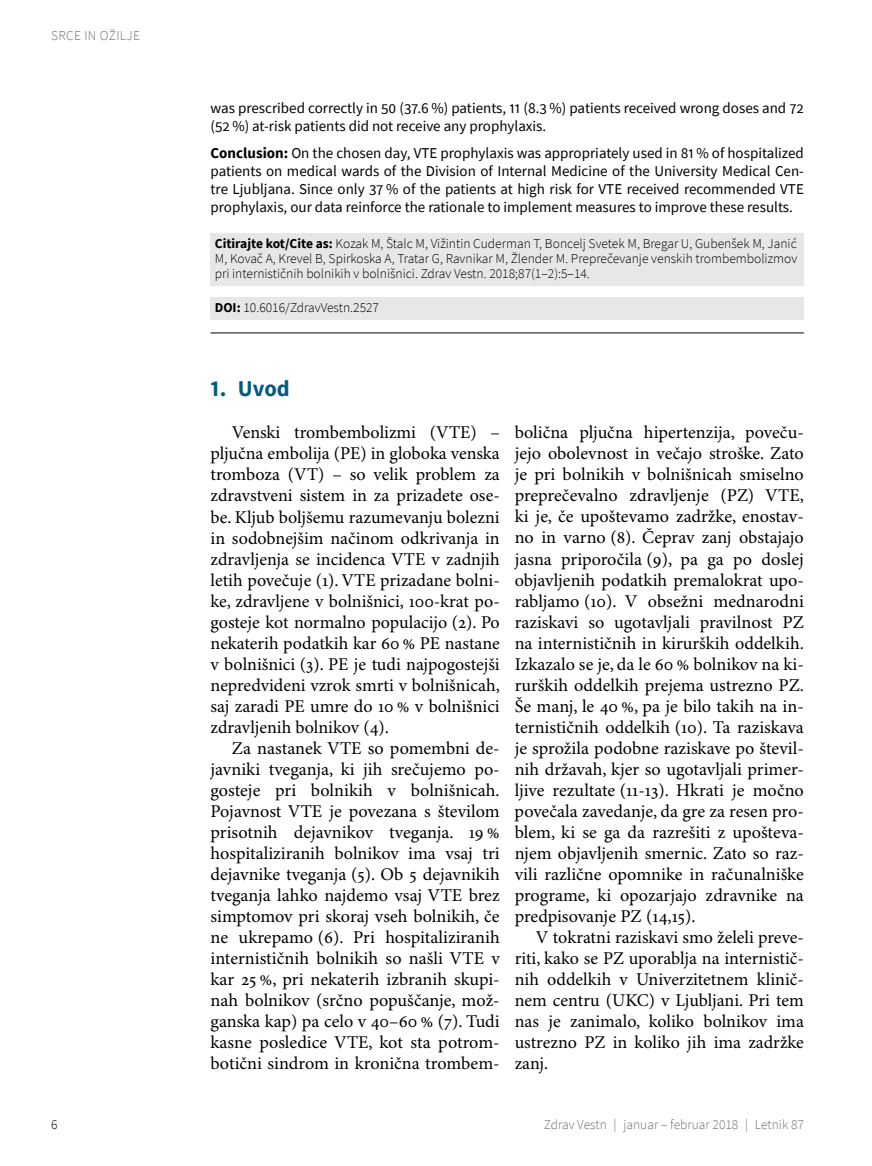
<style>
.page{position:relative;width:872px;height:1166px;background:#fff}
.page>*{position:absolute;margin:0;border:0;box-sizing:border-box;transform-origin:0 0}
.t1{font:700 22.5px "Source Sans Pro";color:#005b7f}
.t2{font:18px/21px "Minion Pro";color:#000;text-align:justify}
.t3{font:15px/18px "Source Sans Pro";color:#000}
.t4{font:300 13.5px/15px "Source Sans Pro";color:#000;text-align:justify}
.t5{font:300 13.5px "Source Sans Pro";color:#6d6e71}
.t6{font:300 13.5px "Source Sans Pro";letter-spacing:.025em;color:#6d6e71}
.s1{font-weight:700}
</style>
<div class="page">
<div style="left:210px;top:234px;width:594px;height:52px;background:#e6e7e8"></div>
<div style="left:210px;top:298px;width:594px;height:22px;background:#e6e7e8"></div>
<hr style="left:210px;top:332px;width:594px;height:1px;background:#000">
<p class="t6" style="left:51px;top:27px;width:91px">Srce i n oži lje</p>
<p class="t3" style="left:210px;top:99px;width:595px">was prescribed correctly in 50 (37.6 %) patients, 11 (8.3 %) patients received wrong doses and 72 (52 %) at-risk patients did not receive any prophylaxis.</p>
<p class="t3" style="left:210px;top:144px;width:595px;text-align:justify"><span class="s1">Conclusion:</span> On the chosen day, VTE prophylaxis was appropriately used in 81 % of hospitalized patients on medical wards of the Division of Internal Medicine of the University Medical Cen&shy;tre Ljubljana. Since only 37 % of the patients at high risk for VTE received recommended VTE prophylaxis, our data reinforce the rationale to implement measures to improve these results.</p>
<p class="t4" style="left:215px;top:236px;width:584px"><span class="s1">Citirajte kot/Cite as:</span> Kozak M, Štalc M, Vižintin Cuderman T, Boncelj Svetek M, Bregar U, Gubenšek M, Janić M, Kovač A, Krevel B, Spirkoska A, Tratar G, Ravnikar M, Žlender M. Preprečevanje venskih trombembolizmov pri internističnih bolnikih v bolnišnici. Zdrav Vestn. 2018;87(1–2):5–14.</p>
<p class="t4" style="left:215px;top:300px;width:166px"><span class="s1">DOI:</span> 10.6016/ZdravVestn.2527</p>
<p class="t1" style="left:210px;top:373px;width:81px">1. Uvod</p>
<p class="t2" style="left:210px;top:423px;width:291px;text-indent:21px">Venski trombembolizmi (VTE) – pljučna embolija (PE) in globoka venska tromboza (VT) – so velik problem za zdravstveni sistem in za prizadete ose&shy;be. Kljub boljšemu razumevanju bolezni in sodobnejšim načinom odkrivanja in zdravljenja se incidenca VTE v zadnjih letih povečuje (1). VTE prizadane bolni&shy;ke, zdravljene v bolnišnici, 100-krat po&shy;gosteje kot normalno populacijo (2). Po nekaterih podatkih kar 60 % PE nastane v bolnišnici (3). PE je tudi najpogostejši nepredvideni vzrok smrti v bolnišnicah, saj zaradi PE umre do 10 % v bolnišnici zdravljenih bolnikov (4).</p>
<p class="t2" style="left:210px;top:738px;width:291px;text-indent:21px">Za nastanek VTE so pomembni de&shy;javniki tveganja, ki jih srečujemo po&shy;gosteje pri bolnikih v bolnišnicah.<br>Pojavnost VTE je povezana s številom prisotnih dejavnikov tveganja. 19 % hospitaliziranih bolnikov ima vsaj tri dejavnike tveganja (5). Ob 5 dejavnikih tveganja lahko najdemo vsaj VTE brez simptomov pri skoraj vseh bolnikih, če ne ukrepamo (6). Pri hospitaliziranih internističnih bolnikih so našli VTE v kar 25 %, pri nekaterih izbranih skupi&shy;nah bolnikov (srčno popuščanje, mož&shy;ganska kap) pa celo v 40–60 % (7). Tudi kasne posledice VTE, kot sta potrom&shy;botični sindrom in kronična trombem-</p>
<p class="t2" style="left:514px;top:423px;width:291px">bolična pljučna hipertenzija, poveču&shy;jejo obolevnost in večajo stroške. Zato je pri bolnikih v bolnišnicah smiselno preprečevalno zdravljenje (PZ) VTE, ki je, če upoštevamo zadržke, enostav&shy;no in varno (8). Čeprav zanj obstajajo jasna priporočila (9), pa ga po doslej objavljenih podatkih premalokrat upo&shy;rabljamo (10). V obsežni mednarodni raziskavi so ugotavljali pravilnost PZ na internističnih in kirurških oddelkih.<br>Izkazalo se je, da le 60 % bolnikov na ki&shy;rurških oddelkih prejema ustrezno PZ.<br>Še manj, le 40 %, pa je bilo takih na in&shy;ternističnih oddelkih (10). Ta raziskava je sprožila podobne raziskave po števil&shy;nih državah, kjer so ugotavljali primer&shy;ljive rezultate (11‑13). Hkrati je močno povečala zavedanje, da gre za resen pro&shy;blem, ki se ga da razrešiti z upošteva&shy;njem objavljenih smernic. Zato so raz&shy;vili različne opomnike in računalniške programe, ki opozarjajo zdravnike na predpisovanje PZ (14,15).</p>
<p class="t2" style="left:514px;top:927px;width:291px;text-indent:21px">V tokratni raziskavi smo želeli preve&shy;riti, kako se PZ uporablja na internistič&shy;nih oddelkih v Univerzitetnem klinič&shy;nem centru (UKC) v Ljubljani. Pri tem nas je zanimalo, koliko bolnikov ima ustrezno PZ in koliko jih ima zadržke zanj.</p>
<p class="t4" style="left:51px;top:1116px;width:8px">6</p>
<p class="t5" style="left:544px;top:1116px;width:262px">Zdrav Vestn | januar – februar 2018 | Letnik 87</p>
</div>
